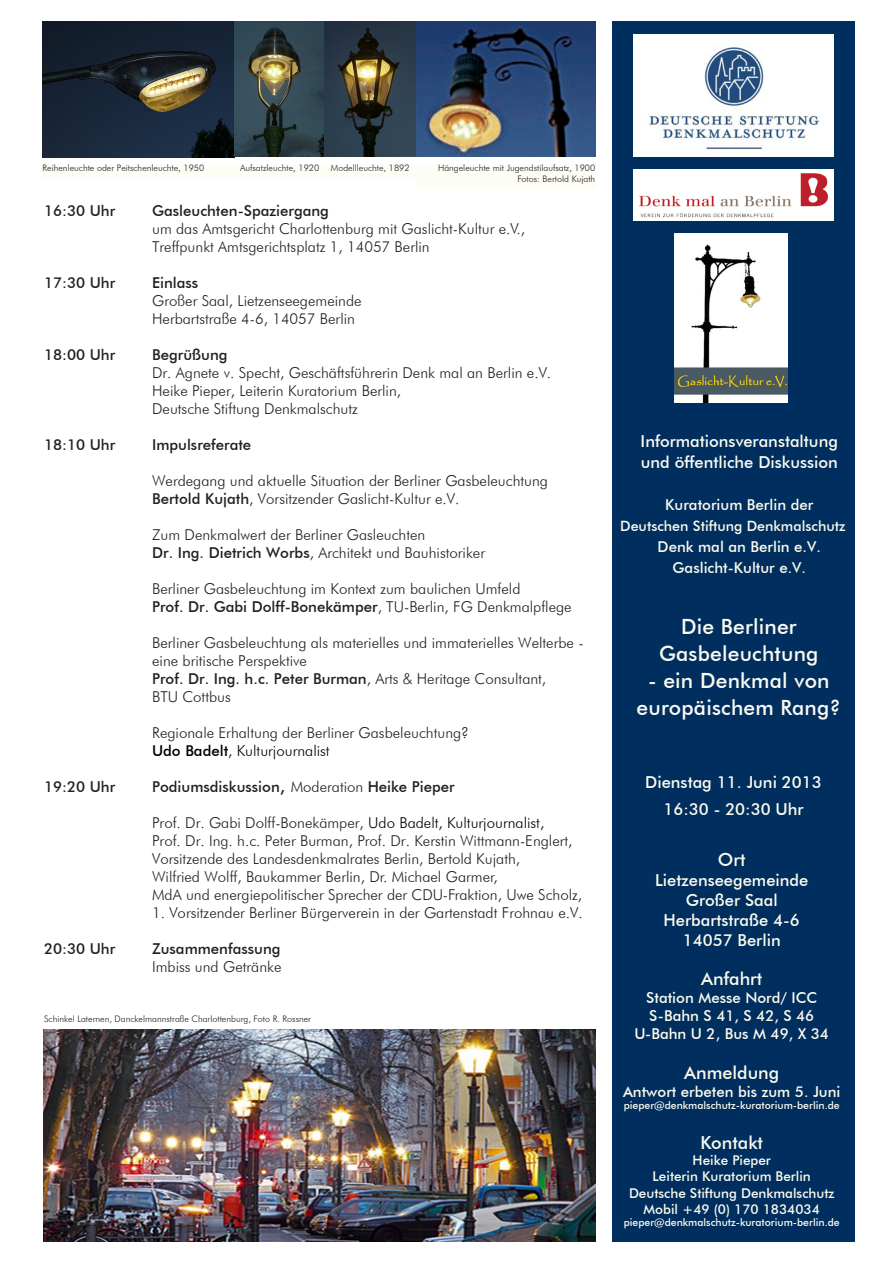
<style>
.page{position:relative;width:893px;height:1263px;background:#fff}
.page>*{position:absolute;margin:0;border:0;box-sizing:border-box;transform-origin:0 0}
.t1{font:500 21px "Futura BT";letter-spacing:.01em;color:#fbfaf2}
.t2{font:500 18px "Futura BT";color:#fcfaed}
.t3{font:500 16.5px "Futura BT";color:#fcfaed}
.t4{font:500 16.5px "Futura BT";color:#fbfaf2}
.t5{font:300 15px/18px "Futura BT";color:#231f20}
.t6{font:500 15px "Futura BT";color:#231f20}
.t7{font:500 15px "Futura BT";color:#fcfaed}
.t8{font:300 15px "Futura BT";color:#000}
.t9{font:500 14.25px "Futura BT";color:#fcfaed}
.t10{font:500 13.5px "Futura BT";color:#fcfaed}
.t11{font:500 10.5px "Futura BT";color:#fcfaed}
.t12{font:300 9px "Futura BT";color:#231f20}
.s1{font-weight:500}
.s2{font-weight:300}
.s3{font-size:18px}
.s4{color:#000}
</style>
<div class="page">
<img style="left:43px;top:21px;width:552px;height:136px">
<div style="left:612px;top:21px;width:243px;height:1221px;background:#002e5e"></div>
<div style="left:325px;top:165px;width:91px;height:13px;background:#fefdf5"></div>
<div style="left:235px;top:165px;width:90px;height:13px;background:#fefdf5"></div>
<div style="left:43px;top:165px;width:192px;height:13px;background:#fefdf5"></div>
<div style="left:417px;top:165px;width:178px;height:24px;background:#fefdf5"></div>
<img style="left:44px;top:1029px;width:551px;height:213px">
<img style="left:634px;top:170px;width:199px;height:51px">
<img style="left:674px;top:234px;width:114px;height:169px">
<img style="left:634px;top:34px;width:199px;height:123px">
<p class="t12" style="left:43px;top:163px;width:163px">Reihenleuchte oder Peitschenleuchte, 1950</p>
<p class="t12" style="left:240px;top:163px;width:81px">Aufsatzleuchte, 1920</p>
<p class="t12" style="left:331px;top:163px;width:80px">Modellleuchte, 1892</p>
<p class="t12" style="left:438px;top:163px;width:159px">Hängeleuchte mit Jugendstilaufsatz, 1900</p>
<p class="t12" style="left:517px;top:174px;width:79px">Fotos: Bertold Kujath</p>
<p class="t6" style="left:44px;top:202px;width:73px">16:30 Uhr</p>
<p class="t6" style="left:152px;top:202px;width:178px">Gasleuchten-Spaziergang</p>
<p class="t5" style="left:152px;top:220px;width:374px">um das Amtsgericht Charlottenburg mit Gaslicht-Kultur e.V.,</p>
<p class="t5" style="left:152px;top:238px;width:279px">Treffpunkt Amtsgerichtsplatz 1, 14057 Berlin</p>
<p class="t6" style="left:44px;top:274px;width:73px">17:30 Uhr</p>
<p class="t6" style="left:152px;top:274px;width:48px">Einlass</p>
<p class="t5" style="left:152px;top:292px;width:211px">Großer Saal, Lietzenseegemeinde</p>
<p class="t5" style="left:152px;top:310px;width:204px">Herbartstraße 4-6, 14057 Berlin</p>
<p class="t6" style="left:44px;top:346px;width:73px">18:00 Uhr</p>
<p class="t6" style="left:152px;top:346px;width:77px">Begrüßung</p>
<p class="t5" style="left:152px;top:364px;width:401px">Dr. Agnete v. Specht, Geschäftsführerin Denk mal an Berlin e.V.<br>Heike Pieper, Leiterin Kuratorium Berlin,</p>
<p class="t5" style="left:152px;top:400px;width:207px">Deutsche Stiftung Denkmalschutz</p>
<p class="t6" style="left:44px;top:436px;width:73px">18:10 Uhr</p>
<p class="t6" style="left:152px;top:436px;width:101px">Impulsreferate</p>
<p class="t5" style="left:152px;top:472px;width:397px">Werdegang und aktuelle Situation der Berliner Gasbeleuchtung</p>
<p class="t5" style="left:152px;top:490px;width:309px"><span class="s1">Bertold Kujath</span>, Vorsitzender Gaslicht-Kultur e.V.</p>
<p class="t5" style="left:152px;top:526px;width:275px">Zum Denkmalwert der Berliner Gasleuchten</p>
<p class="t5" style="left:152px;top:544px;width:334px"><span class="s1">Dr. Ing. Dietrich Worbs</span>, Architekt und Bauhistoriker</p>
<p class="t5" style="left:152px;top:580px;width:370px">Berliner Gasbeleuchtung im Kontext zum baulichen Umfeld</p>
<p class="t6" style="left:152px;top:598px;width:421px">Prof. Dr. Gabi Dolff-Bonekämper<span class="s2">, TU-Berlin, FG Denkmalpflege</span></p>
<p class="t5" style="left:152px;top:634px;width:433px">Berliner Gasbeleuchtung als materielles und immaterielles Welterbe - eine britische Perspektive</p>
<p class="t6" style="left:152px;top:670px;width:396px">Prof. Dr. Ing. h.c. Peter Burman<span class="s2">, Arts &amp; Heritage Consultant,</span></p>
<p class="t5" style="left:152px;top:688px;width:80px">BTU Cottbus</p>
<p class="t5" style="left:152px;top:724px;width:318px">Regionale Erhaltung der Berliner Gasbeleuchtung?</p>
<p class="t8" style="left:152px;top:742px;width:179px"><span class="s1">Udo Badelt</span>, Kulturjournalist</p>
<p class="t6" style="left:44px;top:778px;width:73px">19:20 Uhr</p>
<p class="t6" style="left:152px;top:778px;width:304px">Podiumsdiskussion<span class="s3">,</span> <span class="s2">Moderation</span> Heike Pieper</p>
<p class="t5" style="left:152px;top:814px;width:394px">Prof. Dr. Gabi Dolff-Bonekämper, <span class="s4">Udo Badelt, Kulturjournalist,</span></p>
<p class="t5" style="left:152px;top:832px;width:422px">Prof. Dr. Ing. h.c. Peter Burman, Prof. Dr. Kerstin Wittmann-Englert,<br>Vorsitzende des Landesdenkmalrates Berlin, Bertold Kujath,</p>
<p class="t5" style="left:152px;top:868px;width:347px">Wilfried Wolff, Baukammer Berlin, Dr. Michael Garmer,</p>
<p class="t5" style="left:152px;top:886px;width:432px">MdA und energiepolitischer Sprecher der CDU-Fraktion, Uwe Scholz,</p>
<p class="t5" style="left:152px;top:904px;width:432px">1. Vorsitzender Berliner Bürgerverein in der Gartenstadt Frohnau e.V.</p>
<p class="t6" style="left:44px;top:940px;width:73px">20:30 Uhr</p>
<p class="t6" style="left:152px;top:940px;width:130px">Zusammenfassung</p>
<p class="t5" style="left:152px;top:958px;width:131px">Imbiss und Getränke</p>
<p class="t12" style="left:44px;top:1013px;width:269px">Schinkel Laternen, Danckelmannstraße Charlottenburg, Foto R. Rossner</p>
<p class="t4" style="left:641px;top:431px;width:199px">Informationsveranstaltung</p>
<p class="t4" style="left:641px;top:452px;width:199px">und öffentliche Diskussion</p>
<p class="t7" style="left:665px;top:496px;width:149px">Kuratorium Berlin der</p>
<p class="t9" style="left:620px;top:517px;width:227px">Deutschen Stiftung Denkmalschutz</p>
<p class="t7" style="left:658px;top:538px;width:165px">Denk mal an Berlin e.V.</p>
<p class="t7" style="left:673px;top:559px;width:135px">Gaslicht-Kultur e.V.</p>
<p class="t1" style="left:681px;top:614px;width:117px">Die Berliner</p>
<p class="t1" style="left:659px;top:641px;width:161px">Gasbeleuchtung</p>
<p class="t1" style="left:648px;top:668px;width:183px">- ein Denkmal von</p>
<p class="t1" style="left:637px;top:695px;width:206px">europäischem Rang?</p>
<p class="t3" style="left:645px;top:772px;width:178px">Dienstag 11. Juni 2013</p>
<p class="t3" style="left:663px;top:799px;width:142px">16:30 - 20:30 Uhr</p>
<p class="t2" style="left:718px;top:849px;width:29px">Ort</p>
<p class="t3" style="left:655px;top:870px;width:155px">Lietzenseegemeinde</p>
<p class="t3" style="left:686px;top:890px;width:93px">Großer Saal</p>
<p class="t3" style="left:664px;top:910px;width:138px">Herbartstraße 4-6</p>
<p class="t3" style="left:683px;top:930px;width:99px">14057 Berlin</p>
<p class="t2" style="left:701px;top:968px;width:63px">Anfahrt</p>
<p class="t7" style="left:646px;top:989px;width:173px">Station Messe Nord/ ICC</p>
<p class="t7" style="left:649px;top:1007px;width:167px">S-Bahn S 41, S 42, S 46</p>
<p class="t7" style="left:635px;top:1025px;width:196px">U-Bahn U 2, Bus M 49, X 34</p>
<p class="t2" style="left:684px;top:1061px;width:97px">Anmeldung</p>
<p class="t7" style="left:623px;top:1082px;width:219px">Antwort erbeten bis zum 5. Juni</p>
<p class="t11" style="left:624px;top:1099px;width:218px">pieper@denkmalschutz-kuratorium-berlin.de</p>
<p class="t2" style="left:700px;top:1131px;width:64px">Kontakt</p>
<p class="t10" style="left:693px;top:1152px;width:80px">Heike Pieper</p>
<p class="t10" style="left:653px;top:1168px;width:160px">Leiterin Kuratorium Berlin</p>
<p class="t10" style="left:629px;top:1184px;width:207px">Deutsche Stiftung Denkmalschutz</p>
<p class="t10" style="left:644px;top:1201px;width:178px">Mobil +49 (0) 170 1834034</p>
<p class="t11" style="left:624px;top:1216px;width:218px">pieper@denkmalschutz-kuratorium-berlin.de</p>
</div>
